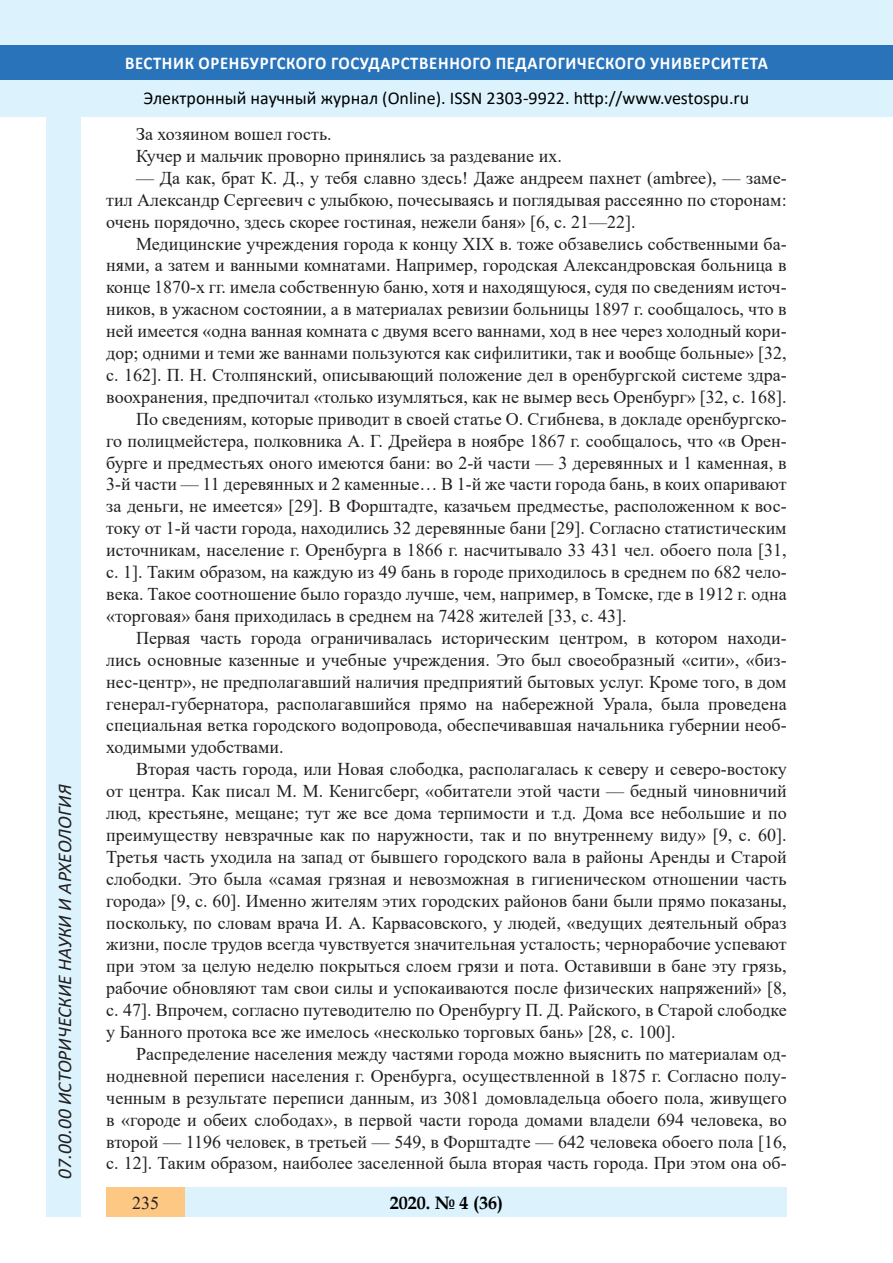
<style>
.page{position:relative;width:893px;height:1263px;background:#fff}
.page>*{position:absolute;margin:0;border:0;box-sizing:border-box;transform-origin:0 0}
.t1{font:italic 19.5px "Calibri";color:#231f20}
.Стиль2{font:18px/21.9px "Times New Roman";color:#231f20;text-align:justify}
.t2{font:18px "Calibri";color:#000}
.t3{font:700 18px "Calibri";letter-spacing:.04em;color:#fff;scale:.93 1}
.t4{font:700 18px "Book Antiqua";color:#000}
</style>
<div class="page">
<div style="left:0;top:0;width:893px;height:116px;background:#dcf2fc"></div>
<div style="left:0;top:45px;width:893px;height:34px;background:#2873ba"></div>
<div style="left:47px;top:116px;width:34px;height:1101px;background:#dcf2fc"></div>
<div style="left:106px;top:1188px;width:681px;height:29px;background:#dcf2fc"></div>
<div style="left:106px;top:1188px;width:79px;height:29px;background:#fdc784"></div>
<p class="t1" style="left:51px;top:1179px;width:395px;rotate:-90deg">07.00.00 ИСТОРИЧЕСКИЕ НАУКИ И АРХЕОЛОГИЯ</p>
<p class="t1" style="left:51px;top:1105px;width:206px;rotate:-90deg">БИОЛОГИЧЕСКИЕ НАУКИ</p>
<p class="t1" style="left:51px;top:1169px;width:11px;rotate:-90deg">3</p>
<p class="t3" style="left:125px;top:50px;width:693px">ВЕСТНИК ОРЕНБУРГСКОГО ГОСУДАРСТВЕННОГО ПЕДАГОГИЧЕСКОГО УНИВЕРСИТЕТА</p>
<p class="t2" style="left:144px;top:85px;width:607px">Электронный научный журнал (Online). ISSN 2303-9922. http://www.vestospu.ru</p>
<p class="t2" style="left:583px;top:85px;width:13px">t</p>
<p class="t2" style="left:583px;top:85px;width:13px">t</p>
<p class="Стиль2" style="left:136px;top:122px;width:197px">За хозяином вошел гость.</p>
<p class="Стиль2" style="left:136px;top:144px;width:427px">Кучер и мальчик проворно принялись за раздевание их.</p>
<p class="Стиль2" style="left:106px;top:166px;width:682px;text-indent:30px">— Да как, брат К. Д., у тебя славно здесь! Даже андреем пахнет (ambree), — заме&shy;тил Александр Сергеевич с улыбкою, почесываясь и поглядывая рассеянно по сторонам: очень порядочно, здесь скорее гостиная, нежели баня» [6, с. 21—22].</p>
<p class="Стиль2" style="left:106px;top:232px;width:682px;text-indent:30px">Медицинские учреждения города к концу XIX в. тоже обзавелись собственными ба&shy;нями, а затем и ванными комнатами. Например, городская Александровская больница в конце 1870-х гг. имела собственную баню, хотя и находящуюся, судя по сведениям источ&shy;ников, в ужасном состоянии, а в материалах ревизии больницы 1897 г. сообщалось, что в ней имеется «одна ванная комната с двумя всего ваннами, ход в нее через холодный кори&shy;дор; одними и теми же ваннами пользуются как сифилитики, так и вообще больные» [32, с. 162]. П. Н. Столпянский, описывающий положение дел в оренбургской системе здра&shy;воохранения, предпочитал «только изумляться, как не вымер весь Оренбург» [32, с. 168].</p>
<p class="Стиль2" style="left:106px;top:407px;width:682px;text-indent:30px">По сведениям, которые приводит в своей статье О. Сгибнева, в докладе оренбургско&shy;го полицмейстера, полковника А. Г. Дрейера в ноябре 1867 г. сообщалось, что «в Орен&shy;бурге и предместьях оного имеются бани: во 2-й части — 3 деревянных и 1 каменная, в 3-й части — 11 деревянных и 2 каменные… В 1-й же части города бань, в коих опаривают за деньги, не имеется» [29]. В Форштадте, казачьем предместье, расположенном к вос&shy;току от 1-й части города, находились 32 деревянные бани [29]. Согласно статистическим источникам, население г. Оренбурга в 1866 г. насчитывало 33 431 чел. обоего пола [31, с. 1]. Таким образом, на каждую из 49 бань в городе приходилось в среднем по 682 чело&shy;века. Такое соотношение было гораздо лучше, чем, например, в Томске, где в 1912 г. одна «торговая» баня приходилась в среднем на 7428 жителей [33, с. 43].</p>
<p class="Стиль2" style="left:106px;top:626px;width:682px;text-indent:30px">Первая часть города ограничивалась историческим центром, в котором находи&shy;лись основные казенные и учебные учреждения. Это был своеобразный «сити», «биз&shy;нес-центр», не предполагавший наличия предприятий бытовых услуг. Кроме того, в дом генерал-губернатора, располагавшийся прямо на набережной Урала, была проведена специальная ветка городского водопровода, обеспечивавшая начальника губернии необ&shy;ходимыми удобствами.</p>
<p class="Стиль2" style="left:106px;top:758px;width:682px;text-indent:30px">Вторая часть города, или Новая слободка, располагалась к северу и северо-востоку от центра. Как писал М. М. Кенигсберг, «обитатели этой части — бедный чиновничий люд, крестьяне, мещане; тут же все дома терпимости и т.д. Дома все небольшие и по преимуществу невзрачные как по наружности, так и по внутреннему виду» [9, с. 60].<br>Третья часть уходила на запад от бывшего городского вала в районы Аренды и Старой слободки. Это была «самая грязная и невозможная в гигиеническом отношении часть города» [9, с. 60]. Именно жителям этих городских районов бани были прямо показаны, поскольку, по словам врача И. А. Карвасовского, у людей, «ведущих деятельный образ жизни, после трудов всегда чувствуется значительная усталость; чернорабочие успевают при этом за целую неделю покрыться слоем грязи и пота. Оставивши в бане эту грязь, рабочие обновляют там свои силы и успокаиваются после физических напряжений» [8, с. 47]. Впрочем, согласно путеводителю по Оренбургу П. Д. Райского, в Старой слободке у Банного протока все же имелось «несколько торговых бань» [28, с. 100].</p>
<p class="Стиль2" style="left:106px;top:1042px;width:682px;text-indent:30px">Распределение населения между частями города можно выяснить по материалам од&shy;нодневной переписи населения г. Оренбурга, осуществленной в 1875 г. Согласно полу&shy;ченным в результате переписи данным, из 3081 домовладельца обоего пола, живущего в «городе и обеих слободах», в первой части города домами владели 694 человека, во второй — 1196 человек, в третьей — 549, в Форштадте — 642 человека обоего пола [16, с. 12]. Таким образом, наиболее заселенной была вторая часть города. При этом она об-</p>
<p class="t4" style="left:390px;top:1190px;width:115px">2020. № 4 (36)</p>
<p class="Стиль2" style="left:132px;top:1191px;width:28px">235</p>
<p class="t4" style="left:460px;top:1190px;width:10px">2</p>
<p class="t4" style="left:408px;top:1190px;width:19px">18</p>
<p class="t4" style="left:460px;top:1190px;width:39px">1 25</p>
</div>
